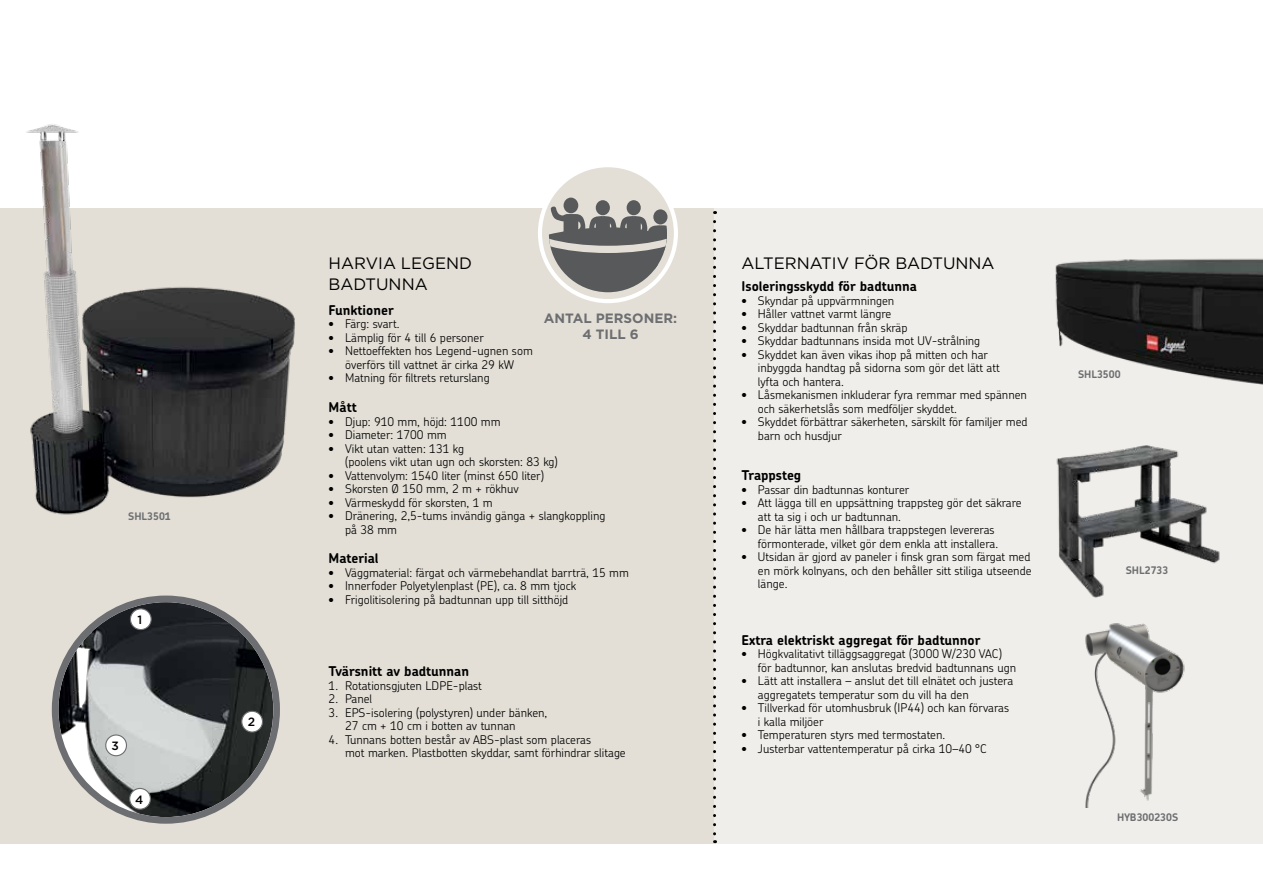
<style>
.page{position:relative;width:1263px;height:893px;background:#fff}
.page>*{position:absolute;margin:0;border:0;box-sizing:border-box;transform-origin:0 0}
.t1{font:16.5px/21px "Gotham";color:#000}
.t2{font:700 13.5px "Chevin Pro";color:#000}
.t3{font:700 13.5px/16.5px "Gotham";color:#6d6e71;text-align:center}
.t4{font:300 12px/13.5px "Chevin Pro";color:#000}
.t5{font:500 12px "Gotham";color:#000}
.t6{font:700 10.5px "Chevin Pro";color:#6d6e71}
</style>
<div class="page">
<div style="left:0;top:208px;width:1263px;height:635px;background:#e3dfd6"></div>
<div style="left:714px;top:204px;width:549px;height:660px;background:#f0eeea"></div>
<svg style="left:713px;top:222px;width:3px;height:621px"></svg>
<img style="left:26px;top:124px;width:269px;height:391px">
<svg style="left:55px;top:599px;width:222px;height:221px;background:#6e6f72"></svg>
<img style="left:58px;top:602px;width:215px;height:215px;border-radius:107px">
<div style="left:52px;top:596px;width:228px;height:228px;border:7px solid #6d6e71;border-radius:50%"></div>
<div style="left:130px;top:609px;width:21px;height:21px;background:#fff;border-radius:50%"></div>
<div style="left:130px;top:608px;width:22px;height:22px;border:1px solid #6d6e71;border-radius:50%"></div>
<div style="left:242px;top:711px;width:20px;height:21px;background:#fff;border-radius:50%"></div>
<div style="left:241px;top:711px;width:22px;height:22px;border:1px solid #6d6e71;border-radius:50%"></div>
<div style="left:106px;top:735px;width:20px;height:21px;background:#fff;border-radius:50%"></div>
<div style="left:105px;top:734px;width:22px;height:22px;border:1px solid #6d6e71;border-radius:50%"></div>
<div style="left:130px;top:788px;width:20px;height:21px;background:#fff;border-radius:50%"></div>
<div style="left:129px;top:788px;width:22px;height:22px;border:1px solid #6d6e71;border-radius:50%"></div>
<div style="left:540px;top:165px;width:136px;height:136px;background:#e3dfd6;border-radius:50%"></div>
<div style="left:538px;top:163px;width:140px;height:140px;border:4px solid #fff;border-radius:50%"></div>
<div style="left:596px;top:200px;width:14px;height:15px;background:#58595b;border-radius:50%"></div>
<div style="left:627px;top:200px;width:14px;height:15px;background:#58595b;border-radius:50%"></div>
<div style="left:563px;top:198px;width:15px;height:15px;background:#58595b;border-radius:50%"></div>
<svg style="left:549px;top:206px;width:118px;height:86px"></svg>
<img style="left:1056px;top:445px;width:164px;height:153px">
<img style="left:1085px;top:623px;width:100px;height:185px">
<img style="left:1055px;top:258px;width:208px;height:127px">
<p class="t6" style="left:128px;top:510px;width:44px">SHL3501</p>
<p class="t5" style="left:138px;top:612px;width:6px">1</p>
<p class="t5" style="left:112px;top:738px;width:9px">3</p>
<p class="t5" style="left:135px;top:791px;width:10px">4</p>
<p class="t5" style="left:248px;top:714px;width:9px">2</p>
<h1 class="t1" style="left:329px;top:252px;width:145px">HARVIA LEGEND<br>BADTUNNA</h1>
<p class="t2" style="left:329px;top:301px;width:67px">Funktioner</p>
<p class="t4" style="left:329px;top:317px;width:73px">• Färg: svart.</p>
<p class="t4" style="left:329px;top:330px;width:157px">• Lämplig för 4 till 6 personer</p>
<p class="t4" style="left:329px;top:344px;width:206px;text-align:center">• Nettoeffekten hos Legend-ugnen som överförs till vattnet är cirka 29 kW</p>
<p class="t4" style="left:329px;top:371px;width:163px">• Matning för filtrets returslang</p>
<p class="t2" style="left:329px;top:398px;width:30px">Mått</p>
<p class="t4" style="left:329px;top:414px;width:173px">• Djup: 910 mm, höjd: 1100 mm</p>
<p class="t4" style="left:329px;top:428px;width:120px">• Diameter: 1700 mm</p>
<p class="t4" style="left:345px;top:441px;width:214px;text-indent:-16px">• Vikt utan vatten: 131 kg<br>(poolens vikt utan ugn och skorsten: 83 kg)</p>
<p class="t4" style="left:329px;top:468px;width:217px">• Vattenvolym: 1540 liter (minst 650 liter)</p>
<p class="t4" style="left:329px;top:482px;width:192px">• Skorsten Ø 150 mm, 2 m + rökhuv</p>
<p class="t4" style="left:329px;top:495px;width:166px">• Värmeskydd för skorsten, 1 m</p>
<p class="t4" style="left:345px;top:509px;width:262px;text-indent:-16px">• Dränering, 2,5-tums invändig gänga + slangkoppling på 38 mm</p>
<p class="t2" style="left:329px;top:549px;width:52px">Material</p>
<p class="t4" style="left:329px;top:565px;width:302px">• Väggmaterial: färgat och värmebehandlat barrträ, 15 mm</p>
<p class="t4" style="left:329px;top:579px;width:249px">• Innerfoder Polyetylenplast (PE), ca. 8 mm tjock</p>
<p class="t4" style="left:329px;top:592px;width:241px">• Frigolitisolering på badtunnan upp till sitthöjd</p>
<p class="t3" style="left:544px;top:310px;width:135px">ANTAL PERSONER:<br>4 TILL 6</p>
<p class="t2" style="left:329px;top:662px;width:142px">Tvärsnitt av badtunnan</p>
<p class="t4" style="left:329px;top:678px;width:155px">1. Rotationsgjuten LDPE-plast</p>
<p class="t4" style="left:329px;top:692px;width:45px">2. Panel</p>
<p class="t4" style="left:345px;top:705px;width:204px;text-indent:-16px">3. EPS-isolering (polystyren) under bänken,<br>27 cm + 10 cm i botten av tunnan</p>
<p class="t4" style="left:345px;top:732px;width:282px;text-indent:-16px">4. Tunnans botten består av ABS-plast som placeras<br>mot marken. Plastbotten skyddar, samt förhindrar slitage</p>
<h1 class="t1" style="left:741px;top:252px;width:255px">ALTERNATIV FÖR BADTUNNA</h1>
<p class="t2" style="left:741px;top:277px;width:177px">Isoleringsskydd för badtunna</p>
<p class="t4" style="left:741px;top:293px;width:154px">• Skyndar på uppvärmningen</p>
<p class="t4" style="left:741px;top:307px;width:151px">• Håller vattnet varmt längre</p>
<p class="t4" style="left:741px;top:320px;width:168px">• Skyddar badtunnan från skräp</p>
<p class="t4" style="left:741px;top:334px;width:240px">• Skyddar badtunnans insida mot UV-strålning</p>
<p class="t4" style="left:758px;top:347px;width:243px;text-indent:-16px">• Skyddet kan även vikas ihop på mitten och har inbyggda handtag på sidorna som gör det lätt att lyfta och hantera.</p>
<p class="t4" style="left:758px;top:388px;width:271px;text-indent:-16px">• Låsmekanismen inkluderar fyra remmar med spännen och säkerhetslås som medföljer skyddet.</p>
<p class="t4" style="left:758px;top:415px;width:271px;text-indent:-16px">• Skyddet förbättrar säkerheten, särskilt för familjer med barn och husdjur</p>
<p class="t2" style="left:741px;top:466px;width:61px">Trappsteg</p>
<p class="t4" style="left:741px;top:482px;width:169px">• Passar din badtunnas konturer</p>
<p class="t4" style="left:758px;top:496px;width:265px;text-indent:-16px">• Att lägga till en uppsättning trappsteg gör det säkrare att ta sig i och ur badtunnan.</p>
<p class="t4" style="left:741px;top:523px;width:258px;text-align:right">• De här lätta men hållbara trappstegen levereras förmonterade, vilket gör dem enkla att installera.</p>
<p class="t4" style="left:758px;top:550px;width:275px;text-align:justify;text-indent:-16px">• Utsidan är gjord av paneler i finsk gran som färgat med en mörk kolnyans, och den behåller sitt stiliga utseende länge.</p>
<p class="t2" style="left:741px;top:631px;width:241px">Extra elektriskt aggregat för badtunnor</p>
<p class="t4" style="left:758px;top:647px;width:260px;text-indent:-16px">• Högkvalitativt tilläggsaggregat (3000 W/230 VAC) för badtunnor, kan anslutas bredvid badtunnans ugn</p>
<p class="t4" style="left:758px;top:674px;width:257px;text-indent:-16px">• Lätt att installera – anslut det till elnätet och justera aggregatets temperatur som du vill ha den</p>
<p class="t4" style="left:758px;top:701px;width:253px;text-indent:-16px">• Tillverkad för utomhusbruk (IP44) och kan förvaras i kalla miljöer</p>
<p class="t4" style="left:741px;top:728px;width:205px">• Temperaturen styrs med termostaten.</p>
<p class="t4" style="left:741px;top:741px;width:247px">• Justerbar vattentemperatur på cirka 10–40 °C</p>
<p class="t6" style="left:1078px;top:368px;width:44px">SHL3500</p>
<p class="t6" style="left:1126px;top:563px;width:44px">SHL2733</p>
<p class="t6" style="left:1117px;top:810px;width:62px">HYB300230S</p>
</div>
